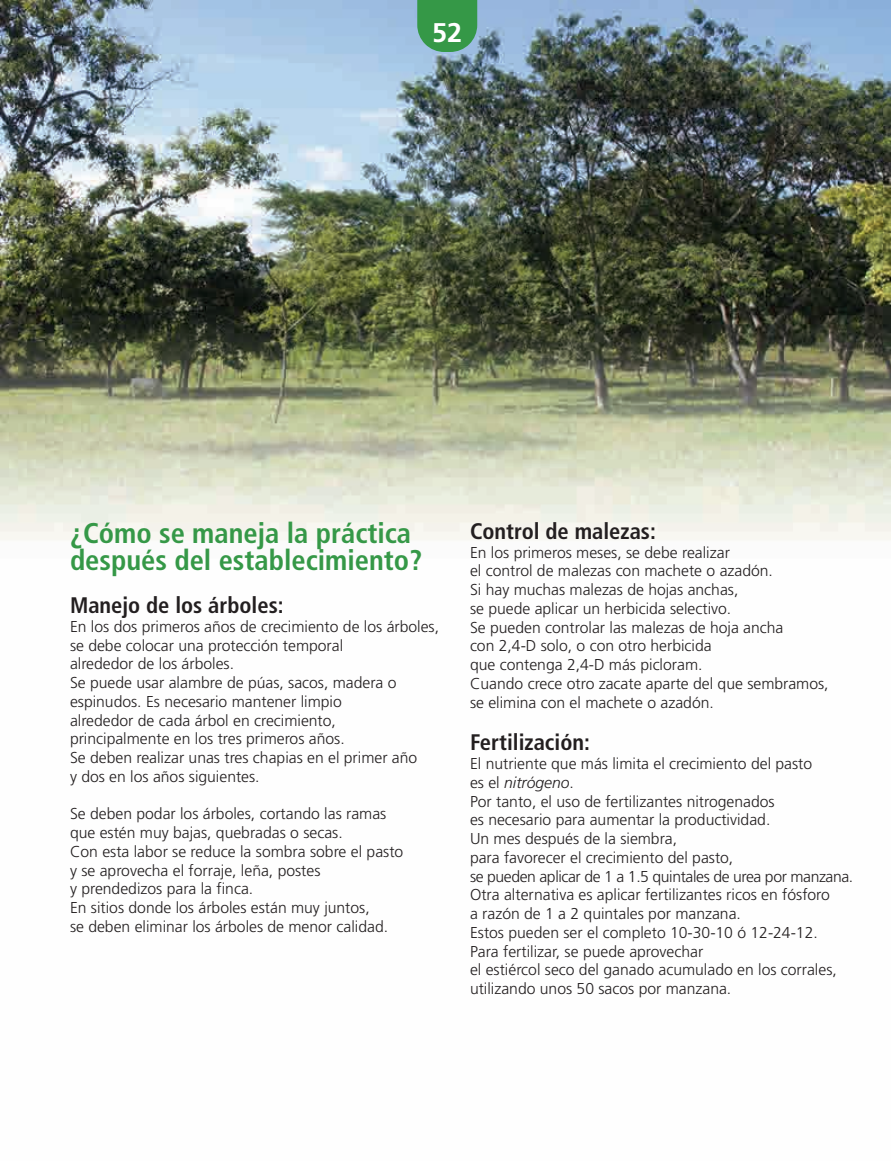
<style>
.page{position:relative;width:891px;height:1161px;background:#fff}
.page>*{position:absolute;margin:0;border:0;box-sizing:border-box;transform-origin:0 0}
.t1{font:700 condensed 28.5px/27px "Frutiger";color:#359847}
.t2{font:700 27px "Frutiger";color:#fff}
.t3{font:700 condensed 22.5px "Frutiger";color:#231f20}
.t4{font:300 15.75px/18.8px "Frutiger";color:#231f20}
.s1{font-style:italic}
</style>
<div class="page">
<img style="left:0;top:0;width:891px;height:540px">
<svg style="left:417px;top:0;width:60px;height:52px;background:#3f9c57"></svg>
<h2 class="t2" style="left:432px;top:22px;width:31px">52</h2>
<h1 class="t1" style="left:70px;top:522px;width:354px">¿Cómo se maneja la práctica después del establecimiento?</h1>
<h3 class="t3" style="left:70px;top:596px;width:215px">Manejo de los árboles:</h3>
<p class="t4" style="left:70px;top:618px;width:371px">En los dos primeros años de crecimiento de los árboles, se debe colocar una protección temporal<br>alrededor de los árboles.<br>Se puede usar alambre de púas, sacos, madera o espinudos. Es necesario mantener limpio<br>alrededor de cada árbol en crecimiento, principalmente en los tres primeros años.<br>Se deben realizar unas tres chapias en el primer año<br>y dos en los años siguientes.</p>
<p class="t4" style="left:70px;top:806px;width:335px">Se deben podar los árboles, cortando las ramas que estén muy bajas, quebradas o secas.<br>Con esta labor se reduce la sombra sobre el pasto y se aprovecha el forraje, leña, postes<br>y prendedizos para la finca.<br>En sitios donde los árboles están muy juntos,<br>se deben eliminar los árboles de menor calidad.</p>
<h3 class="t3" style="left:470px;top:522px;width:187px">Control de malezas:</h3>
<p class="t4" style="left:470px;top:544px;width:360px">En los primeros meses, se debe realizar<br>el control de malezas con machete o azadón.<br>Si hay muchas malezas de hojas anchas,<br>se puede aplicar un herbicida selectivo.<br>Se pueden controlar las malezas de hoja ancha<br>con 2,4-D solo, o con otro herbicida<br>que contenga 2,4-D más picloram.<br>Cuando crece otro zacate aparte del que sembramos, se elimina con el machete o azadón.</p>
<h3 class="t3" style="left:470px;top:734px;width:121px">Fertilización:</h3>
<p class="t4" style="left:470px;top:755px;width:385px">El nutriente que más limita el crecimiento del pasto<br>es el <span class="s1">nitrógeno</span>.<br>Por tanto, el uso de fertilizantes nitrogenados<br>es necesario para aumentar la productividad.<br>Un mes después de la siembra,<br>para favorecer el crecimiento del pasto,<br>se pueden aplicar de 1 a 1.5 quintales de urea por manzana.<br>Otra alternativa es aplicar fertilizantes ricos en fósforo<br>a razón de 1 a 2 quintales por manzana.<br>Estos pueden ser el completo 10-30-10 ó 12-24-12.<br>Para fertilizar, se puede aprovechar<br>el estiércol seco del ganado acumulado en los corrales, utilizando unos 50 sacos por manzana.</p>
</div>
